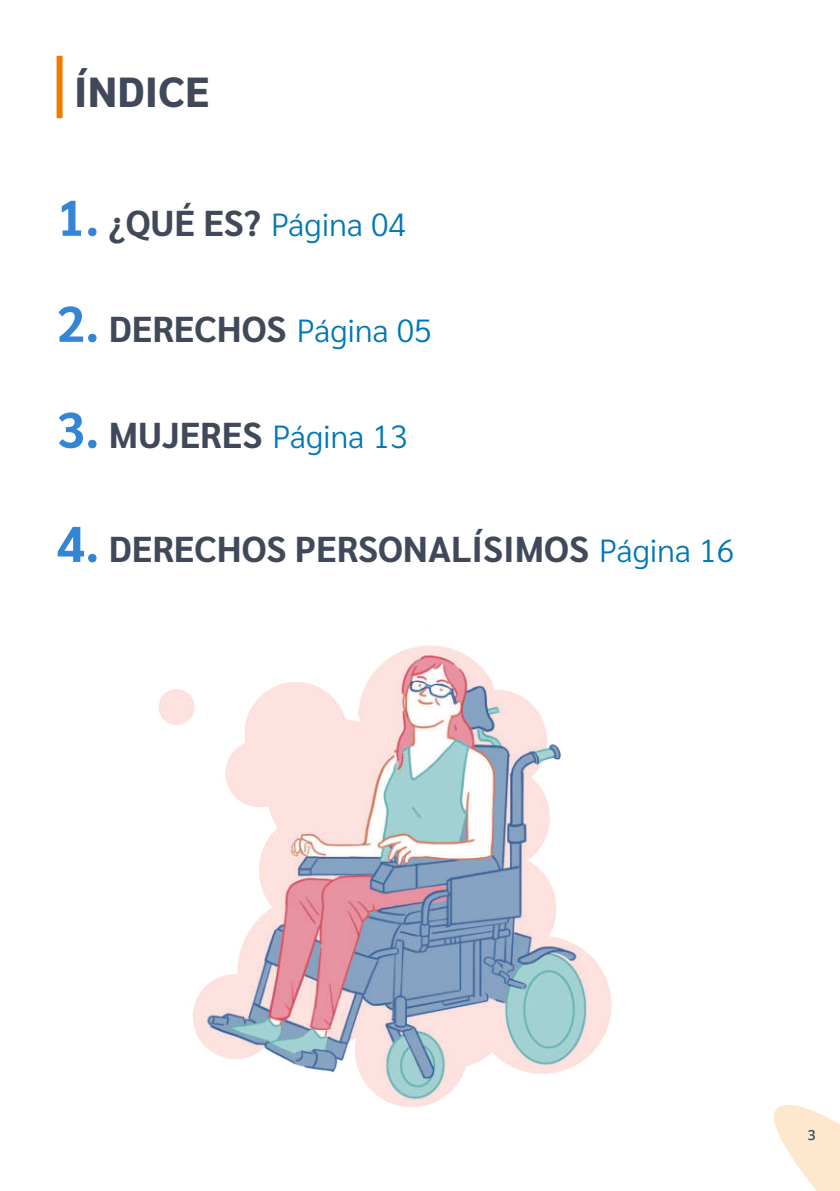
<style>
.page{position:relative;width:840px;height:1191px;background:#fff}
.page>*{position:absolute;margin:0;border:0;box-sizing:border-box;transform-origin:0 0}
.t1{font:800 42px "Sarabun";color:#404959}
.t2{font:700 36px "Sarabun";color:#404959}
.t3{font:300 32px "Sarabun";color:#0077b6}
.t4{font:600 14px "Open Sans";color:#404959}
.s1{font-weight:700;font-size:50px;color:#3585d5}
.s2{font-weight:700;font-size:36px;color:#404959}
.s3{font-size:50px;color:#3585d5}
.s4{font-weight:300;font-size:32px;color:#0077b6}
</style>
<div class="page">
<svg style="left:773px;top:1104px;width:66px;height:87px"></svg>
<div style="left:57px;top:56px;width:6px;height:62px;background:#ef7c00"></div>
<img style="left:158px;top:645px;width:454px;height:462px">
<p class="t1" style="left:74px;top:68px;width:137px">ÍNDICE</p>
<p class="t3" style="left:57px;top:206px;width:350px"><span class="s1">1.</span> <span class="s2">¿QUÉ ES?</span> Página 04</p>
<p class="t2" style="left:57px;top:308px;width:376px"><span class="s3">2.</span> DERECHOS <span class="s4">Página 05</span></p>
<p class="t3" style="left:57px;top:418px;width:352px"><span class="s1">3.</span> <span class="s2">MUJERES</span> Página 13</p>
<p class="t2" style="left:57px;top:528px;width:678px"><span class="s3">4.</span> DERECHOS PERSONALÍSIMOS <span class="s4">Página 16</span></p>
<p class="t4" style="left:807px;top:1125px;width:9px">3</p>
</div>
